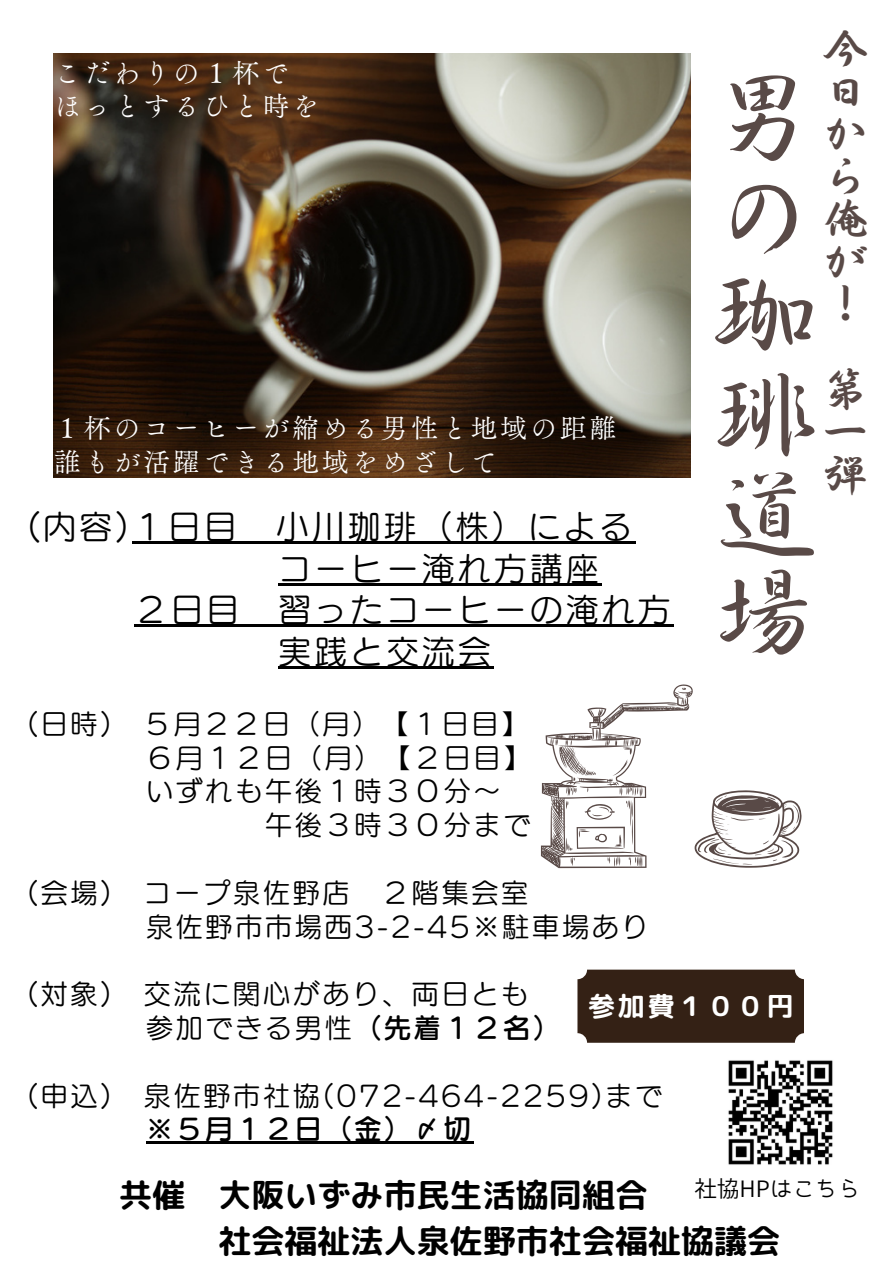
<style>
.page{position:relative;width:894px;height:1264px;background:#fff}
.page>*{position:absolute;margin:0;border:0;box-sizing:border-box;transform-origin:0 0}
.t1{font:105.15px/99px "S Motoya Gyosyo Std W3";color:#594a47;text-align:justify}
.t2{font:45px/42.5px "S Motoya Gyosyo Std W5";color:#594a47}
.t3{font:33px/46.2px "rounded mplus 1 p bold";color:#000}
.t4{font:32.7px/41.7px "Canva UD Marugo Large Pr 6 N M";letter-spacing:.1em;color:#000}
.t5{font:27px/33.8px "Canva UD Marugo Large Pr 6 N M";letter-spacing:.1em;color:#000}
.t6{font:27px/33.8px "Canva Tsuku A Old Min Pr 6 N R";letter-spacing:.1em;color:#fff}
.t7{font:27px "Canva UD Marugo Large Pr 6 N DB";letter-spacing:.1em;color:#000}
.t8{font:27px "rounded mplus 1 p bold";letter-spacing:.1em;color:#fff}
.t9{font:22.5px "Bokutachino Gothic 2";color:#000}
.s1{font-family:"Canva UD Marugo Large Pr 6 N DB"}
</style>
<div class="page">
<img style="left:54px;top:53px;width:636px;height:424px">
<hr style="left:132px;top:541px;width:503px;height:2px;background:#000">
<hr style="left:278px;top:583px;width:323px;height:2px;background:#000">
<hr style="left:135px;top:624px;width:538px;height:3px;background:#000">
<hr style="left:278px;top:666px;width:216px;height:2px;background:#000">
<hr style="left:146px;top:1141px;width:327px;height:2px;background:#000">
<div style="left:577px;top:969px;width:227px;height:73px;background:#342115;border-radius:10px"></div>
<svg style="left:540px;top:684px;width:261px;height:184px"></svg>
<img style="left:728px;top:1060px;width:105px;height:105px">
<p class="t6" style="left:54px;top:55px;width:266px">こだわりの１杯でほっとするひと時を</p>
<p class="t6" style="left:54px;top:411px;width:564px">１杯のコーヒーが縮める男性と地域の距離誰もが活躍できる地域をめざして</p>
<p class="t4" style="left:27px;top:505px;width:204px">(内容)１日目</p>
<p class="t4" style="left:276px;top:505px;width:357px">小川珈琲（株）によるコーヒー淹れ方講座</p>
<p class="t4" style="left:135px;top:589px;width:99px">２日目</p>
<p class="t4" style="left:278px;top:589px;width:391px">習ったコーヒーの淹れ方実践と交流会</p>
<h1 class="t1" style="left:711px;top:67px;width:107px">男の珈琲道場</h1>
<h2 class="t2" style="left:822px;top:27px;width:47px">今日から俺が！</h2>
<h2 class="t2" style="left:822px;top:367px;width:47px;text-align:justify">第一弾</h2>
<p class="t5" style="left:27px;top:706px;width:503px">(日時) ５月２２日（月）【１日目】</p>
<p class="t5" style="left:146px;top:740px;width:386px">６月１２日（月）【２日目】</p>
<p class="t5" style="left:146px;top:774px;width:352px">いずれも午後１時３０分～</p>
<p class="t5" style="left:265px;top:808px;width:267px">午後３時３０分まで</p>
<p class="t5" style="left:146px;top:875px;width:504px;text-indent:-119px">(会場) コープ泉佐野店 ２階集会室<br>泉佐野市市場西3-2-45※駐車場あり</p>
<p class="t5" style="left:146px;top:977px;width:415px;text-indent:-119px">(対象) 交流に関心があり、両日とも参加できる男性<span class="s1">（先着１２名）</span></p>
<p class="t8" style="left:588px;top:986px;width:207px">参加費１００円</p>
<p class="t5" style="left:27px;top:1078px;width:636px">(申込) 泉佐野市社協(072-464-2259)まで</p>
<p class="t7" style="left:146px;top:1115px;width:326px">※５月１２日（金）〆切</p>
<p class="t9" style="left:694px;top:1176px;width:167px">社協HPはこちら</p>
<p class="t3" style="left:218px;top:1171px;width:563px;text-indent:-99px">共催 大阪いずみ市民生活協同組合<br>社会福祉法人泉佐野市社会福祉協議会</p>
</div>
